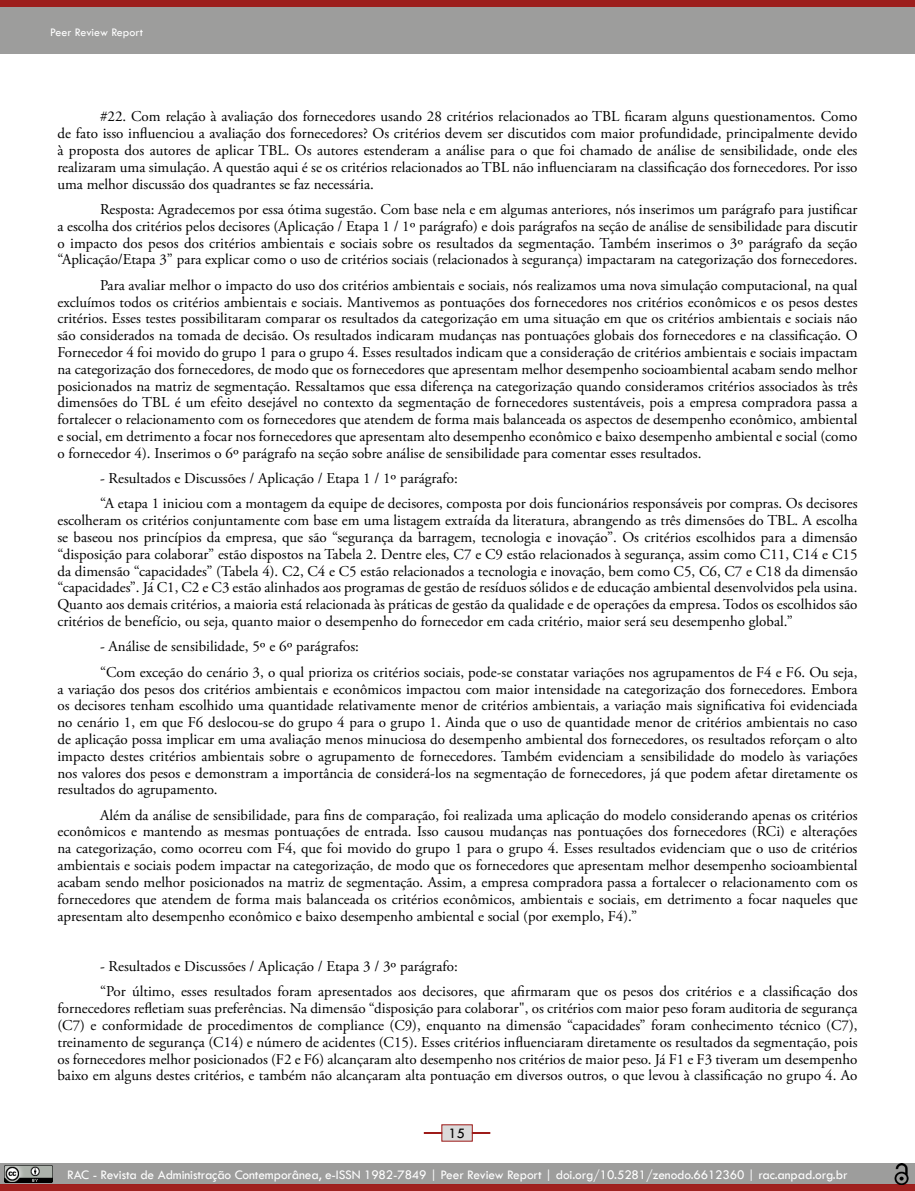
<style>
.page{position:relative;width:915px;height:1191px;background:#fff}
.page>*{position:absolute;margin:0;border:0;box-sizing:border-box;transform-origin:0 0}
.t1{font:15px/16.8px "Adobe Garamond Pro";color:#000;text-align:justify}
.t2{font:15px "Tw Cen";color:#000}
.t3{font:13.5px "Tw Cen";letter-spacing:-.01em;color:#fff}
.t4{font:12px "Tw Cen";color:#fff}
</style>
<div class="page">
<div style="left:0;top:0;width:914px;height:54px;background:#9d9d9c"></div>
<div style="left:0;top:0;width:914px;height:7px;background:#9d1a18"></div>
<svg style="left:423px;top:1124px;width:68px;height:18px"></svg>
<div style="left:0;top:1163px;width:914px;height:21px;background:#9d9d9c"></div>
<div style="left:0;top:1184px;width:914px;height:7px;background:#a0211f"></div>
<img style="left:5px;top:1165px;width:47px;height:17px">
<img style="left:894px;top:1163px;width:14px;height:21px">
<p class="t4" style="left:50px;top:25px;width:94px">Peer Review Report</p>
<p class="t1" style="left:57px;top:109px;width:801px;text-indent:43px">#22. Com relação à avaliação dos fornecedores usando 28 critérios relacionados ao TBL ficaram alguns questionamentos. Como de fato isso influenciou a avaliação dos fornecedores? Os critérios devem ser discutidos com maior profundidade, principalmente devido à proposta dos autores de aplicar TBL. Os autores estenderam a análise para o que foi chamado de análise de sensibilidade, onde eles realizaram uma simulação. A questão aqui é se os critérios relacionados ao TBL não influenciaram na classificação dos fornecedores. Por isso uma melhor discussão dos quadrantes se faz necessária.</p>
<p class="t1" style="left:57px;top:201px;width:801px;text-indent:43px">Resposta: Agradecemos por essa ótima sugestão. Com base nela e em algumas anteriores, nós inserimos um parágrafo para justificar a escolha dos critérios pelos decisores (Aplicação / Etapa 1 / 1º parágrafo) e dois parágrafos na seção de análise de sensibilidade para discutir o impacto dos pesos dos critérios ambientais e sociais sobre os resultados da segmentação. Também inserimos o 3º parágrafo da seção “Aplicação/Etapa 3” para explicar como o uso de critérios sociais (relacionados à segurança) impactaram na categorização dos fornecedores.</p>
<p class="t1" style="left:57px;top:277px;width:801px;text-indent:43px">Para avaliar melhor o impacto do uso dos critérios ambientais e sociais, nós realizamos uma nova simulação computacional, na qual excluímos todos os critérios ambientais e sociais. Mantivemos as pontuações dos fornecedores nos critérios econômicos e os pesos destes critérios. Esses testes possibilitaram comparar os resultados da categorização em uma situação em que os critérios ambientais e sociais não são considerados na tomada de decisão. Os resultados indicaram mudanças nas pontuações globais dos fornecedores e na classificação. O Fornecedor 4 foi movido do grupo 1 para o grupo 4. Esses resultados indicam que a consideração de critérios ambientais e sociais impactam na categorização dos fornecedores, de modo que os fornecedores que apresentam melhor desempenho socioambiental acabam sendo melhor posicionados na matriz de segmentação. Ressaltamos que essa diferença na categorização quando consideramos critérios associados às três dimensões do TBL é um efeito desejável no contexto da segmentação de fornecedores sustentáveis, pois a empresa compradora passa a fortalecer o relacionamento com os fornecedores que atendem de forma mais balanceada os aspectos de desempenho econômico, ambiental e social, em detrimento a focar nos fornecedores que apresentam alto desempenho econômico e baixo desempenho ambiental e social (como o fornecedor 4). Inserimos o 6º parágrafo na seção sobre análise de sensibilidade para comentar esses resultados.</p>
<p class="t1" style="left:100px;top:466px;width:758px;line-height:25.3px">- Resultados e Discussões / Aplicação / Etapa 1 / 1º parágrafo:<br>“A etapa 1 iniciou com a montagem da equipe de decisores, composta por dois funcionários responsáveis por compras. Os decisores</p>
<p class="t1" style="left:57px;top:512px;width:801px">escolheram os critérios conjuntamente com base em uma listagem extraída da literatura, abrangendo as três dimensões do TBL. A escolha se baseou nos princípios da empresa, que são “segurança da barragem, tecnologia e inovação”. Os critérios escolhidos para a dimensão “disposição para colaborar” estão dispostos na Tabela 2. Dentre eles, C7 e C9 estão relacionados à segurança, assim como C11, C14 e C15 da dimensão “capacidades” (Tabela 4). C2, C4 e C5 estão relacionados a tecnologia e inovação, bem como C5, C6, C7 e C18 da dimensão “capacidades”. Já C1, C2 e C3 estão alinhados aos programas de gestão de resíduos sólidos e de educação ambiental desenvolvidos pela usina.<br>Quanto aos demais critérios, a maioria está relacionada às práticas de gestão da qualidade e de operações da empresa. Todos os escolhidos são critérios de benefício, ou seja, quanto maior o desempenho do fornecedor em cada critério, maior será seu desempenho global.”</p>
<p class="t1" style="left:100px;top:634px;width:758px;line-height:25.3px">- Análise de sensibilidade, 5º e 6º parágrafos:<br>“Com exceção do cenário 3, o qual prioriza os critérios sociais, pode-se constatar variações nos agrupamentos de F4 e F6. Ou seja,</p>
<p class="t1" style="left:57px;top:681px;width:801px">a variação dos pesos dos critérios ambientais e econômicos impactou com maior intensidade na categorização dos fornecedores. Embora os decisores tenham escolhido uma quantidade relativamente menor de critérios ambientais, a variação mais significativa foi evidenciada no cenário 1, em que F6 deslocou-se do grupo 4 para o grupo 1. Ainda que o uso de quantidade menor de critérios ambientais no caso de aplicação possa implicar em uma avaliação menos minuciosa do desempenho ambiental dos fornecedores, os resultados reforçam o alto impacto destes critérios ambientais sobre o agrupamento de fornecedores. Também evidenciam a sensibilidade do modelo às variações nos valores dos pesos e demonstram a importância de considerá-los na segmentação de fornecedores, já que podem afetar diretamente os resultados do agrupamento.</p>
<p class="t1" style="left:57px;top:807px;width:801px;text-indent:43px">Além da análise de sensibilidade, para fins de comparação, foi realizada uma aplicação do modelo considerando apenas os critérios econômicos e mantendo as mesmas pontuações de entrada. Isso causou mudanças nas pontuações dos fornecedores (RCi) e alterações na categorização, como ocorreu com F4, que foi movido do grupo 1 para o grupo 4. Esses resultados evidenciam que o uso de critérios ambientais e sociais podem impactar na categorização, de modo que os fornecedores que apresentam melhor desempenho socioambiental acabam sendo melhor posicionados na matriz de segmentação. Assim, a empresa compradora passa a fortalecer o relacionamento com os fornecedores que atendem de forma mais balanceada os critérios econômicos, ambientais e sociais, em detrimento a focar naqueles que apresentam alto desempenho econômico e baixo desempenho ambiental e social (por exemplo, F4).”</p>
<p class="t1" style="left:100px;top:954px;width:758px;line-height:25.3px">- Resultados e Discussões / Aplicação / Etapa 3 / 3º parágrafo:<br>“Por último, esses resultados foram apresentados aos decisores, que afirmaram que os pesos dos critérios e a classificação dos</p>
<p class="t1" style="left:57px;top:1000px;width:801px">fornecedores refletiam suas preferências. Na dimensão “disposição para colaborar", os critérios com maior peso foram auditoria de segurança (C7) e conformidade de procedimentos de compliance (C9), enquanto na dimensão “capacidades” foram conhecimento técnico (C7), treinamento de segurança (C14) e número de acidentes (C15). Esses critérios influenciaram diretamente os resultados da segmentação, pois os fornecedores melhor posicionados (F2 e F6) alcançaram alto desempenho nos critérios de maior peso. Já F1 e F3 tiveram um desempenho baixo em alguns destes critérios, e também não alcançaram alta pontuação em diversos outros, o que levou à classificação no grupo 4. Ao</p>
<p class="t2" style="left:449px;top:1124px;width:18px">15</p>
<p class="t3" style="left:67px;top:1166px;width:781px">RAC - Revista de Administração Contemporânea, e-ISSN 1982-7849 | Peer Review Report | doi.org/10.5281/zenodo.6612360 | rac.anpad.org.br</p>
</div>
